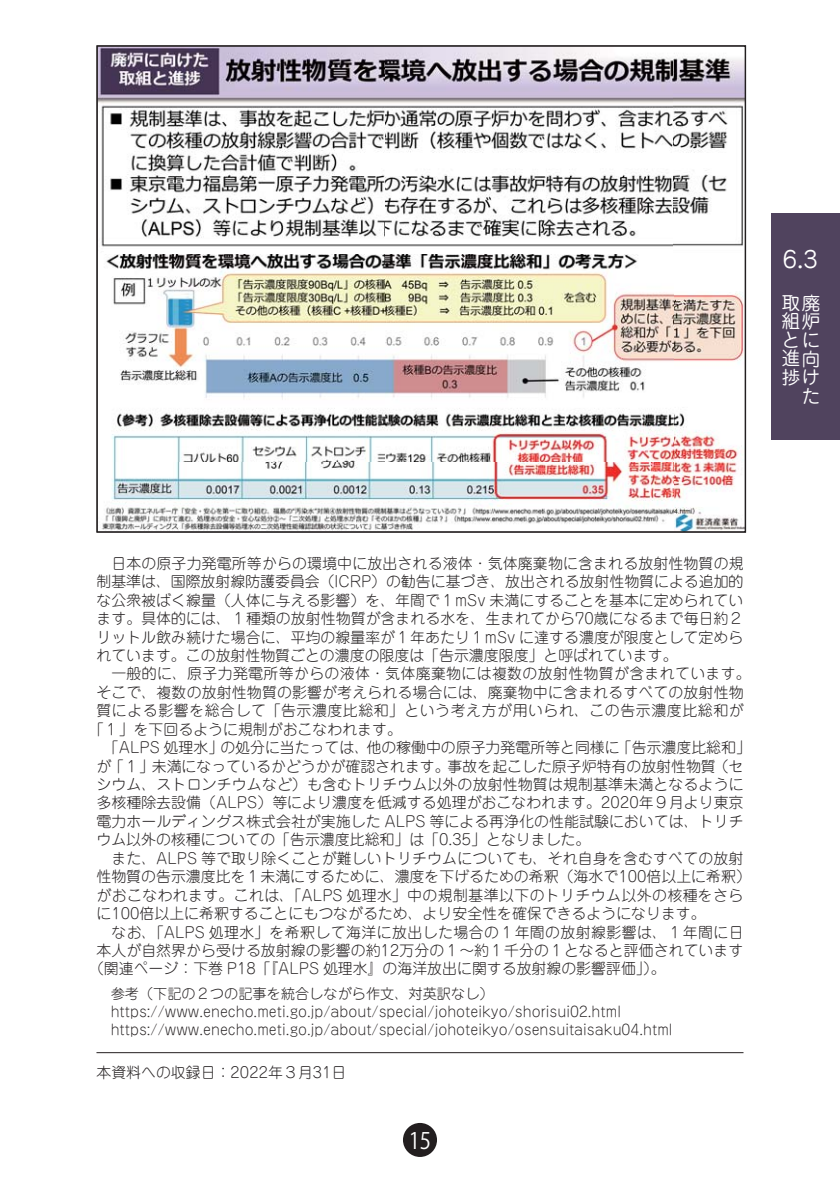
<style>
.page{position:relative;width:840px;height:1191px;background:#fff}
.page>*{position:absolute;margin:0;border:0;box-sizing:border-box;transform-origin:0 0}
.t1{font:22.6px "Jun 201 Pro Regular 83 pv RKSJ H";color:#fff}
.t2{font:22.6px "Koz Go Pr 6 N Regular 90 pv RKSJ H";color:#fff;scale:.9 1}
.t3{font:18.4px/18.6px "Jun 201 Pro Regular 83 pv RKSJ H";color:#fff;text-align:right}
.t4{font:14.8px "Jun 101 Pro Light 90 pv RKSJ H";letter-spacing:.005em;color:#231f20}
.t5{font:14.8px "Jun 101 Pro Light 90 pv RKSJ H";letter-spacing:.025em;color:#231f20}
.t6{font:14.8px "Jun 101 Pro Light 90 pv RKSJ H";letter-spacing:.03em;color:#231f20}
.t7{font:14.8px "Jun 101 Pro Light 90 pv RKSJ H";letter-spacing:.04em;color:#231f20}
.t8{font:14.2px/17.8px "Jun 101 Pro Light 90 pv RKSJ H";color:#231f20}
</style>
<div class="page">
<div style="left:403px;top:1123px;width:34px;height:34px;background:#231f20;border-radius:50%"></div>
<div style="left:771px;top:213px;width:68px;height:227px;background:#50435e"></div>
<hr style="left:96px;top:1052px;width:647px;height:1px;background:#231f20">
<img style="left:98px;top:47px;width:645px;height:483px">
<h1 class="t1" style="left:782px;top:251px;width:36px">6.3</h1>
<p class="t3" style="left:781px;top:296px;width:39px">取廃組炉とに進向捗けた</p>
<p class="t4" style="left:96px;top:558px;width:648px">　日本の原子力発電所等からの環境中に放出される液体・気体廃棄物に含まれる放射性物質の規</p>
<p class="t4" style="left:96px;top:576px;width:648px">制基準は、国際放射線防護委員会（ICRP）の勧告に基づき、放出される放射性物質による追加的</p>
<p class="t4" style="left:96px;top:594px;width:648px">な公衆被ばく線量（人体に与える影響）を、年間で１mSv 未満にすることを基本に定められてい</p>
<p class="t4" style="left:96px;top:613px;width:648px">ます。具体的には、１種類の放射性物質が含まれる水を、生まれてから70歳になるまで毎日約２</p>
<p class="t4" style="left:96px;top:631px;width:648px">リットル飲み続けた場合に、平均の線量率が１年あたり１mSv に達する濃度が限度として定めら</p>
<p class="t4" style="left:96px;top:650px;width:582px">れています。この放射性物質ごとの濃度の限度は「告示濃度限度」と呼ばれています。</p>
<p class="t5" style="left:96px;top:668px;width:655px">　一般的に、原子力発電所等からの液体・気体廃棄物には複数の放射性物質が含まれています。</p>
<p class="t4" style="left:96px;top:687px;width:648px">そこで、複数の放射性物質の影響が考えられる場合には、廃棄物中に含まれるすべての放射性物</p>
<p class="t7" style="left:96px;top:705px;width:648px">質による影響を総合して「告示濃度比総和」という考え方が用いられ、この告示濃度比総和が</p>
<p class="t4" style="left:89px;top:723px;width:314px">「１」を下回るように規制がおこなわれます。</p>
<p class="t4" style="left:104px;top:742px;width:648px">「ALPS 処理水」の処分に当たっては、他の稼働中の原子力発電所等と同様に「告示濃度比総和」</p>
<p class="t4" style="left:96px;top:760px;width:648px">が「１」未満になっているかどうかが確認されます。事故を起こした原子炉特有の放射性物質（セ</p>
<p class="t4" style="left:96px;top:779px;width:648px">シウム、ストロンチウムなど）も含むトリチウム以外の放射性物質は規制基準未満となるように</p>
<p class="t4" style="left:96px;top:797px;width:648px">多核種除去設備（ALPS）等により濃度を低減する処理がおこなわれます。2020年９月より東京</p>
<p class="t4" style="left:96px;top:815px;width:648px">電力ホールディングス株式会社が実施した ALPS 等による再浄化の性能試験においては、トリチ</p>
<p class="t4" style="left:96px;top:834px;width:495px">ウム以外の核種についての「告示濃度比総和」は「0.35」となりました。</p>
<p class="t4" style="left:96px;top:852px;width:648px">　また、ALPS 等で取り除くことが難しいトリチウムについても、それ自身を含むすべての放射</p>
<p class="t4" style="left:96px;top:871px;width:655px">性物質の告示濃度比を１未満にするために、濃度を下げるための希釈（海水で100倍以上に希釈）</p>
<p class="t5" style="left:96px;top:889px;width:648px">がおこなわれます。これは、「ALPS 処理水」中の規制基準以下のトリチウム以外の核種をさら</p>
<p class="t4" style="left:96px;top:908px;width:610px">に100倍以上に希釈することにもつながるため、より安全性を確保できるようになります。</p>
<p class="t6" style="left:96px;top:926px;width:648px">　なお、「ALPS 処理水」を希釈して海洋に放出した場合の１年間の放射線影響は、１年間に日</p>
<p class="t4" style="left:96px;top:944px;width:648px">本人が自然界から受ける放射線の影響の約12万分の１～約１千分の１となると評価されています</p>
<p class="t4" style="left:89px;top:963px;width:577px">（関連ページ：下巻 P18「『ALPS 処理水』の海洋放出に関する放射線の影響評価」）。</p>
<p class="t8" style="left:96px;top:987px;width:577px">　参考（下記の２つの記事を統合しながら作文、対英訳なし）　https://www.enecho.meti.go.jp/about/special/johoteikyo/shorisui02.html　https://www.enecho.meti.go.jp/about/special/johoteikyo/osensuitaisaku04.html</p>
<p class="t4" style="left:96px;top:1066px;width:251px">本資料への収録日：2022年３月31日</p>
<h1 class="t2" style="left:408px;top:1131px;width:26px">15</h1>
</div>
